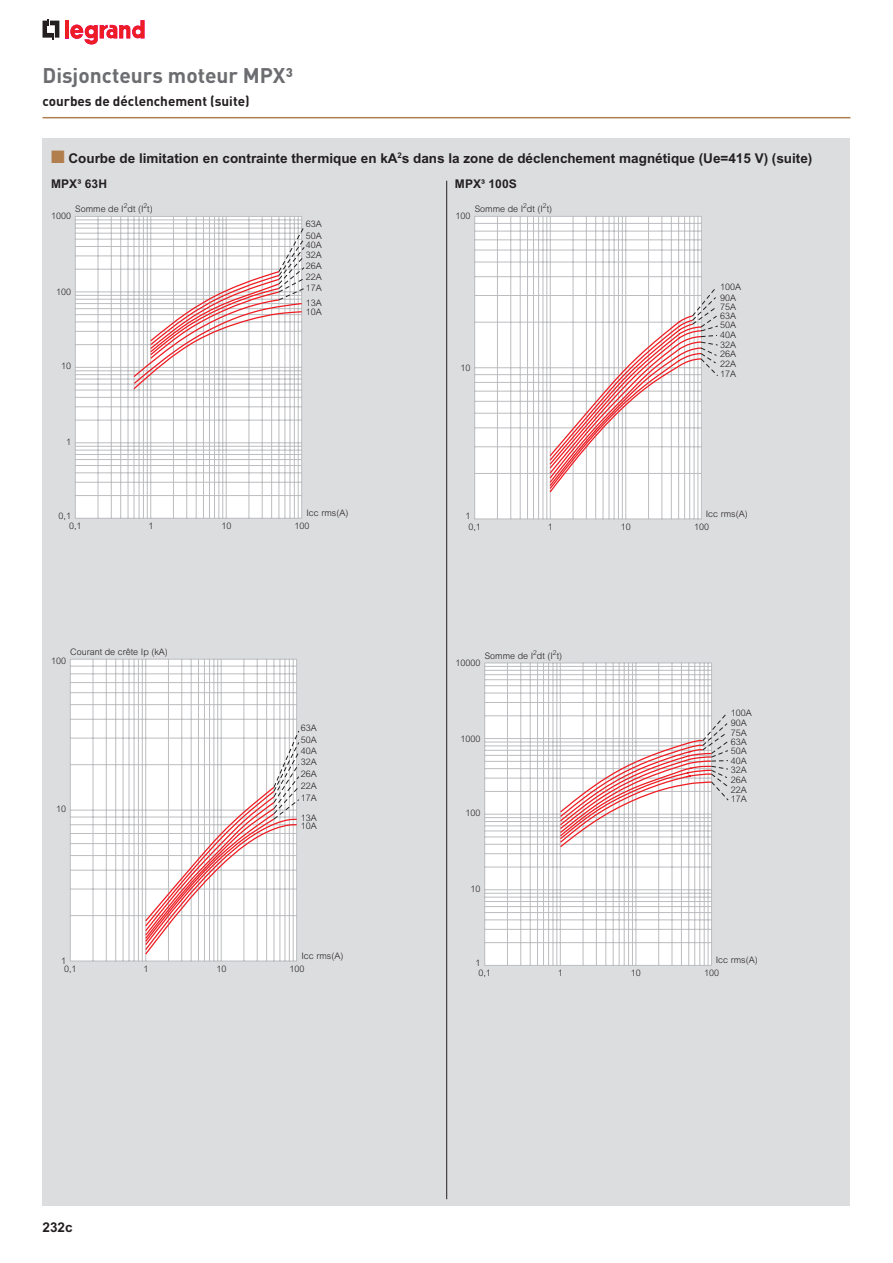
<style>
.page{position:relative;width:893px;height:1263px;background:#fff}
.page>*{position:absolute;margin:0;border:0;box-sizing:border-box;transform-origin:0 0}
.t1{font:700 21px "DIN Pro";letter-spacing:-.005em;color:#6c6d70}
.t2{font:700 13.5px "Arial";color:#231f20}
.t3{font:700 13.5px "DIN Pro";color:#231f20}
.t4{font:700 12px "Arial";letter-spacing:.02em;color:#231f20}
.t5{font:300 9px "Arial";color:#231f20}
.s1{color:#b17e4e}
</style>
<div class="page">
<hr style="left:43px;top:117px;width:807px;height:1px;background:#b17e4e">
<div style="left:43px;top:138px;width:807px;height:1067px;background:#dcdddf"></div>
<svg style="left:43px;top:19px;width:16px;height:20px"></svg>
<hr style="left:65px;top:20px;width:4px;height:18px;background:#ee1d23">
<svg style="left:70px;top:20px;width:75px;height:25px"></svg>
<svg style="left:75px;top:216px;width:227px;height:303px"></svg>
<svg style="left:132px;top:226px;width:173px;height:164px"></svg>
<svg style="left:70px;top:659px;width:227px;height:302px"></svg>
<svg style="left:144px;top:730px;width:156px;height:226px"></svg>
<svg style="left:474px;top:216px;width:228px;height:303px;background:#f2f2f3"></svg>
<svg style="left:548px;top:287px;width:170px;height:207px"></svg>
<svg style="left:484px;top:662px;width:228px;height:304px"></svg>
<svg style="left:559px;top:712px;width:170px;height:136px"></svg>
<hr style="left:446px;top:181px;width:1px;height:1018px;background:#231f20">
<h1 class="t1" style="left:43px;top:58px;width:252px">Disjoncteurs moteur MPX³</h1>
<h2 class="t3" style="left:43px;top:90px;width:209px">courbes de déclenchement (suite)</h2>
<h2 class="t2" style="left:51px;top:150px;width:763px"><span class="s1">■</span> Courbe de limitation en contrainte thermique en kA<sup>2</sup>s dans la zone de déclenchement magnétique (Ue=415 V) (suite)</h2>
<h3 class="t4" style="left:51px;top:176px;width:58px">MPX³ 63H</h3>
<h3 class="t4" style="left:455px;top:176px;width:63px">MPX³ 100S</h3>
<p class="t5" style="left:75px;top:204px;width:79px">Somme de I<sup>2</sup>dt (I<sup>2</sup>t)</p>
<p class="t5" style="left:475px;top:204px;width:79px">Somme de I<sup>2</sup>dt (I<sup>2</sup>t)</p>
<p class="t5" style="left:51px;top:211px;width:22px">1000</p>
<p class="t5" style="left:455px;top:211px;width:17px">100</p>
<p class="t5" style="left:306px;top:219px;width:18px">63A</p>
<p class="t5" style="left:306px;top:231px;width:18px">50A</p>
<p class="t5" style="left:306px;top:240px;width:18px">40A</p>
<p class="t5" style="left:306px;top:250px;width:18px">32A</p>
<p class="t5" style="left:306px;top:261px;width:18px">26A</p>
<p class="t5" style="left:306px;top:272px;width:18px">22A</p>
<p class="t5" style="left:56px;top:287px;width:17px">100</p>
<p class="t5" style="left:306px;top:283px;width:18px">17A</p>
<p class="t5" style="left:306px;top:297px;width:18px">13A</p>
<p class="t5" style="left:306px;top:307px;width:18px">10A</p>
<p class="t5" style="left:720px;top:282px;width:23px">100A</p>
<p class="t5" style="left:720px;top:292px;width:18px">90A</p>
<p class="t5" style="left:720px;top:302px;width:18px">75A</p>
<p class="t5" style="left:720px;top:311px;width:18px">63A</p>
<p class="t5" style="left:720px;top:320px;width:18px">50A</p>
<p class="t5" style="left:720px;top:330px;width:18px">40A</p>
<p class="t5" style="left:720px;top:339px;width:18px">32A</p>
<p class="t5" style="left:720px;top:349px;width:18px">26A</p>
<p class="t5" style="left:61px;top:361px;width:12px">10</p>
<p class="t5" style="left:460px;top:363px;width:12px">10</p>
<p class="t5" style="left:720px;top:359px;width:18px">22A</p>
<p class="t5" style="left:720px;top:368px;width:18px">17A</p>
<p class="t5" style="left:66px;top:437px;width:7px">1</p>
<p class="t5" style="left:59px;top:510px;width:14px">0,1</p>
<p class="t5" style="left:306px;top:508px;width:44px">Icc rms(A)</p>
<p class="t5" style="left:465px;top:511px;width:7px">1</p>
<p class="t5" style="left:706px;top:508px;width:44px">Icc rms(A)</p>
<p class="t5" style="left:69px;top:521px;width:14px">0,1</p>
<p class="t5" style="left:148px;top:521px;width:7px">1</p>
<p class="t5" style="left:221px;top:521px;width:12px">10</p>
<p class="t5" style="left:295px;top:521px;width:17px">100</p>
<p class="t5" style="left:468px;top:521px;width:14px">0,1</p>
<p class="t5" style="left:548px;top:521px;width:7px">1</p>
<p class="t5" style="left:621px;top:521px;width:12px">10</p>
<p class="t5" style="left:694px;top:521px;width:17px">100</p>
<p class="t5" style="left:70px;top:647px;width:99px">Courant de crête Ip (kA)</p>
<p class="t5" style="left:51px;top:655px;width:17px">100</p>
<p class="t5" style="left:485px;top:650px;width:79px">Somme de I<sup>2</sup>dt (I<sup>2</sup>t)</p>
<p class="t5" style="left:455px;top:657px;width:27px">10000</p>
<p class="t5" style="left:731px;top:708px;width:23px">100A</p>
<p class="t5" style="left:301px;top:723px;width:18px">63A</p>
<p class="t5" style="left:301px;top:735px;width:18px">50A</p>
<p class="t5" style="left:460px;top:733px;width:22px">1000</p>
<p class="t5" style="left:731px;top:718px;width:18px">90A</p>
<p class="t5" style="left:731px;top:727px;width:18px">75A</p>
<p class="t5" style="left:731px;top:736px;width:18px">63A</p>
<p class="t5" style="left:301px;top:746px;width:18px">40A</p>
<p class="t5" style="left:731px;top:746px;width:18px">50A</p>
<p class="t5" style="left:301px;top:757px;width:18px">32A</p>
<p class="t5" style="left:301px;top:769px;width:18px">26A</p>
<p class="t5" style="left:301px;top:780px;width:18px">22A</p>
<p class="t5" style="left:301px;top:792px;width:18px">17A</p>
<p class="t5" style="left:731px;top:755px;width:18px">40A</p>
<p class="t5" style="left:731px;top:765px;width:18px">32A</p>
<p class="t5" style="left:731px;top:775px;width:18px">26A</p>
<p class="t5" style="left:731px;top:784px;width:18px">22A</p>
<p class="t5" style="left:731px;top:794px;width:18px">17A</p>
<p class="t5" style="left:56px;top:804px;width:12px">10</p>
<p class="t5" style="left:301px;top:812px;width:18px">13A</p>
<p class="t5" style="left:301px;top:821px;width:18px">10A</p>
<p class="t5" style="left:465px;top:808px;width:17px">100</p>
<p class="t5" style="left:470px;top:884px;width:12px">10</p>
<p class="t5" style="left:301px;top:951px;width:44px">Icc rms(A)</p>
<p class="t5" style="left:61px;top:955px;width:7px">1</p>
<p class="t5" style="left:64px;top:963px;width:14px">0,1</p>
<p class="t5" style="left:143px;top:963px;width:7px">1</p>
<p class="t5" style="left:216px;top:963px;width:12px">10</p>
<p class="t5" style="left:290px;top:963px;width:17px">100</p>
<p class="t5" style="left:475px;top:958px;width:7px">1</p>
<p class="t5" style="left:716px;top:955px;width:44px">Icc rms(A)</p>
<p class="t5" style="left:478px;top:968px;width:14px">0,1</p>
<p class="t5" style="left:558px;top:968px;width:7px">1</p>
<p class="t5" style="left:631px;top:968px;width:12px">10</p>
<p class="t5" style="left:704px;top:968px;width:17px">100</p>
<h2 class="t2" style="left:43px;top:1219px;width:32px">232c</h2>
</div>
